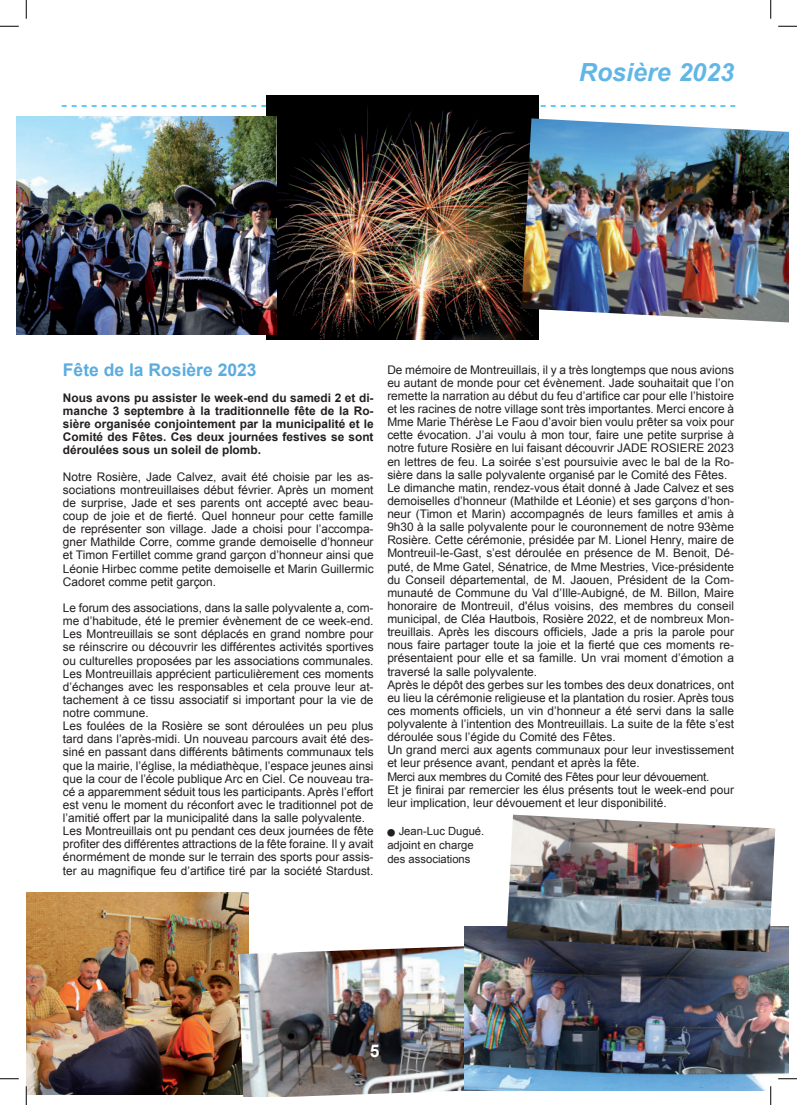
<style>
.page{position:relative;width:797px;height:1105px;background:#fff}
.page>*{position:absolute;margin:0;border:0;box-sizing:border-box;transform-origin:0 0}
.t1{font:italic 700 25px "Arial";color:#62b6e6}
.t2{font:700 17.5px "Arial";color:#5cacdf}
.t3{font:700 17.5px "Arial";color:#fff}
.t4{font:11.88px/13.1px "Arial";color:#231f20}
.t5{font:700 11.88px/13.1px "Arial";color:#231f20;text-align:justify}
.t6{font:11.25px/13.8px "Arial";color:#231f20}
</style>
<div class="page">
<svg style="left:62px;top:105px;width:673px;height:2px"></svg>
<img style="left:26px;top:893px;width:223px;height:202px">
<img style="left:266px;top:95px;width:272px;height:244px">
<img style="left:238px;top:946px;width:235px;height:150px">
<img style="left:464px;top:926px;width:324px;height:164px">
<img style="left:506px;top:815px;width:270px;height:138px">
<img style="left:521px;top:118px;width:267px;height:205px">
<img style="left:17px;top:116px;width:260px;height:219px">
<svg style="left:0;top:25px;width:19px;height:2px"></svg>
<svg style="left:778px;top:25px;width:19px;height:2px"></svg>
<svg style="left:0;top:1078px;width:19px;height:1px"></svg>
<svg style="left:778px;top:1078px;width:19px;height:1px"></svg>
<svg style="left:25px;top:0;width:2px;height:19px"></svg>
<svg style="left:25px;top:1086px;width:2px;height:19px"></svg>
<svg style="left:770px;top:0;width:1px;height:19px"></svg>
<svg style="left:770px;top:1086px;width:1px;height:19px"></svg>
<h1 class="t1" style="left:579px;top:63px;width:156px">Rosière 2023</h1>
<h2 class="t2" style="left:63px;top:363px;width:195px">Fête de la Rosière 2023</h2>
<p class="t5" style="left:63px;top:392px;width:312px">Nous avons pu assister le week-end du samedi 2 et di&shy;manche 3 septembre à la traditionnelle fête de la Ro&shy;sière organisée conjointement par la municipalité et le Comité des Fêtes. Ces deux journées festives se sont déroulées sous un soleil de plomb.</p>
<p class="t4" style="left:63px;top:471px;width:312px;text-align:justify">Notre Rosière, Jade Calvez, avait été choisie par les as&shy;sociations montreuillaises début février. Après un moment de surprise, Jade et ses parents ont accepté avec beau&shy;coup de joie et de fierté. Quel honneur pour cette famille de représenter son village. Jade a choisi pour l’accompa&shy;gner Mathilde Corre, comme grande demoiselle d’honneur et Timon Fertillet comme grand garçon d’honneur ainsi que Léonie Hirbec comme petite demoiselle et Marin Guillermic Cadoret comme petit garçon.</p>
<p class="t4" style="left:63px;top:602px;width:312px">Le forum des associations, dans la salle polyvalente a, com&shy;me d’habitude, été le premier évènement de ce week-end.<br>Les Montreuillais se sont déplacés en grand nombre pour se réinscrire ou découvrir les différentes activités sportives ou culturelles proposées par les associations communales.<br>Les Montreuillais apprécient particulièrement ces moments d’échanges avec les responsables et cela prouve leur at&shy;tachement à ce tissu associatif si important pour la vie de notre commune.<br>Les foulées de la Rosière se sont déroulées un peu plus tard dans l’après-midi. Un nouveau parcours avait été des&shy;siné en passant dans différents bâtiments communaux tels que la mairie, l’église, la médiathèque, l’espace jeunes ainsi que la cour de l’école publique Arc en Ciel. Ce nouveau tra&shy;cé a apparemment séduit tous les participants. Après l’effort est venu le moment du réconfort avec le traditionnel pot de l’amitié offert par la municipalité dans la salle polyvalente.<br>Les Montreuillais ont pu pendant ces deux journées de fête profiter des différentes attractions de la fête foraine. Il y avait énormément de monde sur le terrain des sports pour assis&shy;ter au magnifique feu d’artifice tiré par la société Stardust.</p>
<p class="t4" style="left:387px;top:364px;width:348px">De mémoire de Montreuillais, il y a très longtemps que nous avions eu autant de monde pour cet évènement. Jade souhaitait que l’on remette la narration au début du feu d’artifice car pour elle l’histoire et les racines de notre village sont très importantes. Merci encore à Mme Marie Thérèse Le Faou d’avoir bien voulu prêter sa voix pour cette évocation. J’ai voulu à mon tour, faire une petite surprise à notre future Rosière en lui faisant découvrir JADE ROSIERE 2023 en lettres de feu. La soirée s’est poursuivie avec le bal de la Ro&shy;sière dans la salle polyvalente organisé par le Comité des Fêtes.<br>Le dimanche matin, rendez-vous était donné à Jade Calvez et ses demoiselles d’honneur (Mathilde et Léonie) et ses garçons d’hon&shy;neur (Timon et Marin) accompagnés de leurs familles et amis à 9h30 à la salle polyvalente pour le couronnement de notre 93ème Rosière. Cette cérémonie, présidée par M. Lionel Henry, maire de Montreuil-le-Gast, s’est déroulée en présence de M. Benoit, Dé&shy;puté, de Mme Gatel, Sénatrice, de Mme Mestries, Vice-présidente du Conseil départemental, de M. Jaouen, Président de la Com&shy;munauté de Commune du Val d’Ille-Aubigné, de M. Billon, Maire honoraire de Montreuil, d'élus voisins, des membres du conseil municipal, de Cléa Hautbois, Rosière 2022, et de nombreux Mon&shy;treuillais. Après les discours officiels, Jade a pris la parole pour nous faire partager toute la joie et la fierté que ces moments re&shy;présentaient pour elle et sa famille. Un vrai moment d’émotion a traversé la salle polyvalente.<br>Après le dépôt des gerbes sur les tombes des deux donatrices, ont eu lieu la cérémonie religieuse et la plantation du rosier. Après tous ces moments officiels, un vin d’honneur a été servi dans la salle polyvalente à l’intention des Montreuillais. La suite de la fête s’est déroulée sous l’égide du Comité des Fêtes.<br>Un grand merci aux agents communaux pour leur investissement et leur présence avant, pendant et après la fête.<br>Merci aux membres du Comité des Fêtes pour leur dévouement.<br>Et je finirai par remercier les élus présents tout le week-end pour leur implication, leur dévouement et leur disponibilité.</p>
<p class="t6" style="left:387px;top:825px;width:98px">■ Jean-Luc Dugué. adjoint en charge des associations</p>
<h2 class="t3" style="left:370px;top:1044px;width:11px">5</h2>
</div>
